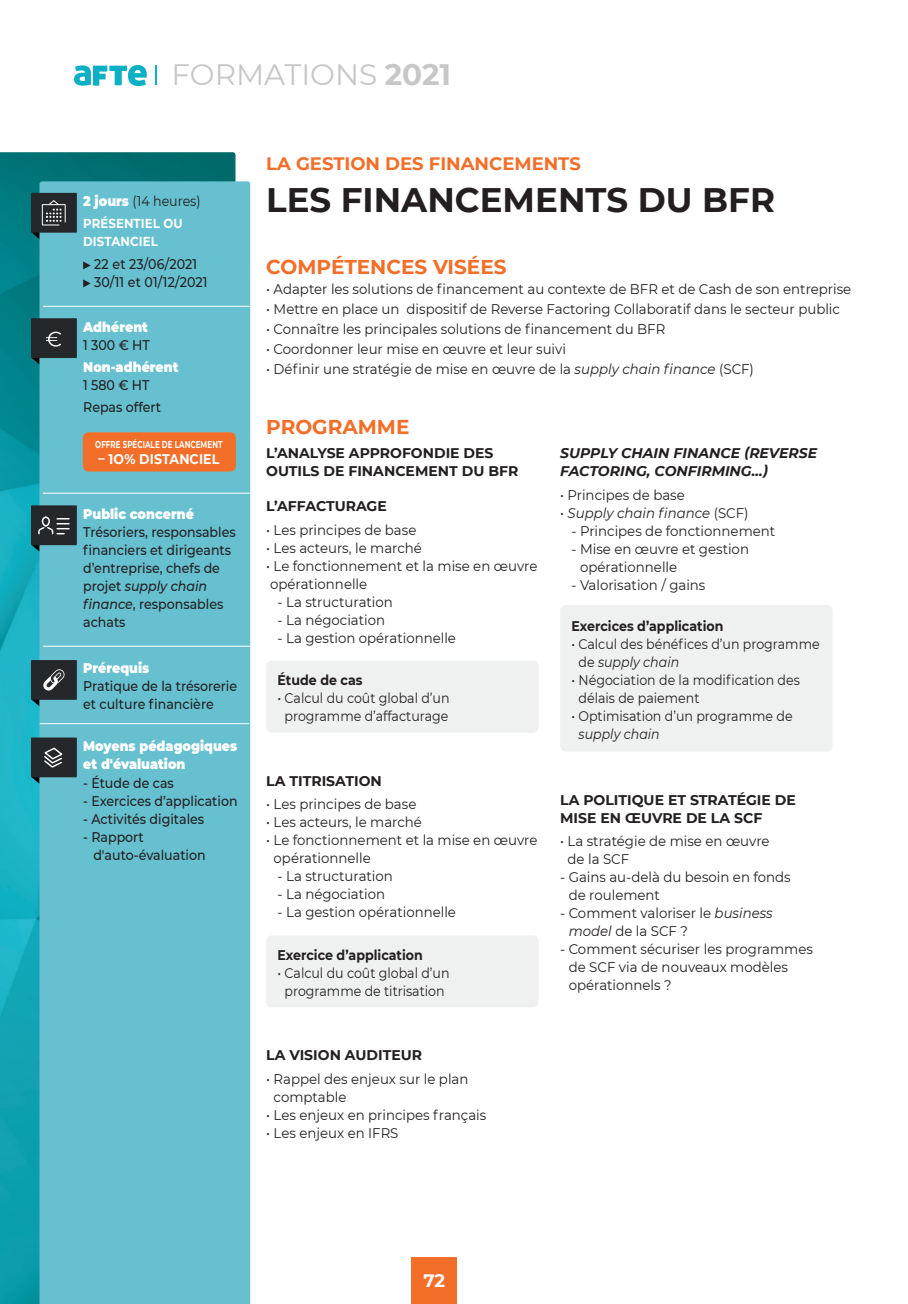
<style>
.page{position:relative;width:908px;height:1304px;background:#fff}
.page>*{position:absolute;margin:0;border:0;box-sizing:border-box;transform-origin:0 0}
.t1{font:700 34px "Montserrat";color:#231f20}
.t2{font:29.4px "Montserrat";color:#c6c7c6}
.t3{font:700 20px "Montserrat";color:#f36e28}
.t4{font:700 18px "Montserrat";color:#f36e28}
.t5{font:700 18px "Montserrat";color:#fff}
.t6{font:14px/18px "Montserrat";color:#231f20;scale:.95 1}
.t7{font:500 14px/18px "Montserrat";color:#231f20;scale:.9 1}
.t8{font:14px/18px "Montserrat";color:#231f20;text-align:center;scale:.9 1}
.t9{font:700 14px/18px "Montserrat";color:#231f20}
.t10{font:900 14px/18px "Montserrat";color:#fff;scale:.9 1}
.t11{font:700 14px "Montserrat";color:#231f20;scale:.9 1}
.t12{font:italic 700 14px/18px "Montserrat";color:#231f20}
.t13{font:italic 14px "Montserrat";color:#231f20;scale:.95 1}
.t14{font:700 14px "Montserrat";letter-spacing:.01em;color:#fff;scale:.9 1}
.t15{font:italic 14px "Montserrat";color:#231f20;scale:.9 1}
.t16{font:700 13px/18px "Montserrat";letter-spacing:.01em;color:#fff;scale:.9 1}
.t17{font:700 10px "Montserrat";letter-spacing:.01em;color:#fff;scale:.71 1}
.s1{font-weight:700}
.s2{font-weight:900;color:#fff}
.s3{font-style:italic}
.s4{font-style:normal}
</style>
<div class="page">
<img style="left:0;top:152px;width:235px;height:1152px">
<div style="left:39px;top:181px;width:211px;height:1123px;background:#66c0cf"></div>
<svg style="left:83px;top:261px;width:8px;height:8px"></svg>
<svg style="left:83px;top:279px;width:8px;height:8px"></svg>
<div style="left:31px;top:193px;width:46px;height:40px;background:#25282b"></div>
<svg style="left:31px;top:200px;width:35px;height:39px"></svg>
<svg style="left:31px;top:358px;width:8px;height:6px"></svg>
<div style="left:31px;top:318px;width:46px;height:40px;background:#25282b"></div>
<svg style="left:46px;top:332px;width:15px;height:15px"></svg>
<hr style="left:43px;top:306px;width:209px;height:1px;background:#fff">
<svg style="left:31px;top:700px;width:8px;height:6px"></svg>
<div style="left:31px;top:660px;width:46px;height:40px;background:#25282b"></div>
<svg style="left:43px;top:669px;width:22px;height:22px"></svg>
<svg style="left:31px;top:777px;width:8px;height:7px"></svg>
<div style="left:31px;top:737px;width:46px;height:40px;background:#25282b"></div>
<svg style="left:44px;top:747px;width:19px;height:21px"></svg>
<svg style="left:31px;top:545px;width:8px;height:7px"></svg>
<div style="left:31px;top:505px;width:46px;height:40px;background:#25282b"></div>
<div style="left:41px;top:516px;width:9px;height:11px;border:1px solid #fff;border-radius:4px"></div>
<svg style="left:38px;top:518px;width:31px;height:17px"></svg>
<hr style="left:43px;top:493px;width:209px;height:1px;background:#fff">
<hr style="left:43px;top:646px;width:209px;height:1px;background:#fff">
<hr style="left:40px;top:723px;width:209px;height:1px;background:#fff">
<div style="left:266px;top:661px;width:272px;height:72px;background:#eff0f0;border-radius:6px"></div>
<div style="left:266px;top:935px;width:272px;height:72px;background:#eff0f0;border-radius:6px"></div>
<div style="left:560px;top:605px;width:272px;height:147px;background:#eff0f0;border-radius:6px"></div>
<svg style="left:156px;top:65px;width:1px;height:20px"></svg>
<svg style="left:74px;top:65px;width:73px;height:21px"></svg>
<div style="left:411px;top:1258px;width:45px;height:46px;background:#f36e28"></div>
<div style="left:83px;top:432px;width:153px;height:40px;background:#f36e28;border-radius:6px"></div>
<h2 class="t2" style="left:171px;top:55px;width:281px">FORMATIONS <span class="s1">2021</span></h2>
<p class="t8" style="left:83px;top:192px;width:132px"><span class="s2">2 jours</span> (14 heures)</p>
<p class="t16" style="left:83px;top:213px;width:112px">PRÉSENTIEL OU<br>DISTANCIEL</p>
<p class="t7" style="left:94px;top:255px;width:127px">22 et 23/06/2021<br>30/11 et 01/12/2021</p>
<p class="t10" style="left:83px;top:317px;width:73px">Adhérent</p>
<p class="t7" style="left:83px;top:335px;width:76px">1 300 € HT</p>
<p class="t10" style="left:83px;top:357px;width:107px">Non-adhérent</p>
<p class="t7" style="left:83px;top:373px;width:88px;line-height:22px">1 580 € HT<br>Repas offert</p>
<p class="t17" style="left:95px;top:437px;width:181px">OFFRE SPÉCIALE DE LANCEMENT</p>
<p class="t14" style="left:98px;top:449px;width:136px">– 1O% DISTANCIEL</p>
<p class="t10" style="left:83px;top:504px;width:125px">Public concerné</p>
<p class="t7" style="left:83px;top:522px;width:171px">Trésoriers, responsables financiers et dirigeants d’entreprise, chefs de projet <span class="s3">supply chain finance</span>, responsables achats</p>
<p class="t10" style="left:83px;top:658px;width:75px">Prérequis</p>
<p class="t7" style="left:83px;top:677px;width:172px">Pratique de la trésorerie et culture financière</p>
<p class="t10" style="left:83px;top:737px;width:173px">Moyens pédagogiques et d'évaluation</p>
<p class="t7" style="left:83px;top:773px;width:102px">- Étude de cas</p>
<p class="t7" style="left:83px;top:791px;width:173px">- Exercices d’application</p>
<p class="t7" style="left:83px;top:809px;width:136px">- Activités digitales</p>
<p class="t7" style="left:93px;top:827px;width:126px;text-indent:-10px">- Rapport d'auto-évaluation</p>
<p class="t4" style="left:266px;top:151px;width:316px">LA GESTION DES FINANCEMENTS</p>
<h1 class="t1" style="left:266px;top:175px;width:510px">LES FINANCEMENTS DU BFR</h1>
<h3 class="t3" style="left:266px;top:252px;width:242px">COMPÉTENCES VISÉES</h3>
<p class="t6" style="left:266px;top:279px;width:617px">• Adapter les solutions de financement au contexte de BFR et de Cash de son entreprise</p>
<p class="t6" style="left:266px;top:299px;width:605px">• Mettre en place un dispositif de Reverse Factoring Collaboratif dans le secteur public</p>
<p class="t6" style="left:266px;top:319px;width:421px">• Connaître les principales solutions de financement du BFR</p>
<p class="t6" style="left:266px;top:339px;width:317px">• Coordonner leur mise en œuvre et leur suivi</p>
<p class="t6" style="left:266px;top:359px;width:514px">• Définir une stratégie de mise en œuvre de la <span class="s3">supply chain finance</span> (SCF)</p>
<h3 class="t3" style="left:266px;top:413px;width:145px">PROGRAMME</h3>
<p class="t9" style="left:266px;top:443px;width:253px">L’ANALYSE APPROFONDIE DES<br>OUTILS DE FINANCEMENT DU BFR</p>
<p class="t9" style="left:266px;top:496px;width:122px">L’AFFACTURAGE</p>
<p class="t6" style="left:266px;top:520px;width:159px">• Les principes de base</p>
<p class="t6" style="left:266px;top:538px;width:165px">• Les acteurs, le marché</p>
<p class="t6" style="left:266px;top:556px;width:287px">• Le fonctionnement et la mise en œuvre opérationnelle</p>
<p class="t6" style="left:277px;top:592px;width:123px">- La structuration</p>
<p class="t6" style="left:277px;top:610px;width:115px">- La négociation</p>
<p class="t6" style="left:277px;top:628px;width:189px">- La gestion opérationnelle</p>
<p class="t11" style="left:277px;top:670px;width:96px">Étude de cas</p>
<p class="t8" style="left:277px;top:689px;width:193px">• Calcul du coût global d’un programme d’affacturage</p>
<p class="t9" style="left:266px;top:771px;width:117px">LA TITRISATION</p>
<p class="t6" style="left:266px;top:795px;width:159px">• Les principes de base</p>
<p class="t6" style="left:266px;top:813px;width:165px">• Les acteurs, le marché</p>
<p class="t6" style="left:273px;top:831px;width:279px;text-indent:-7px">• Le fonctionnement et la mise en œuvre opérationnelle</p>
<p class="t6" style="left:277px;top:867px;width:123px">- La structuration</p>
<p class="t6" style="left:277px;top:885px;width:115px">- La négociation</p>
<p class="t6" style="left:277px;top:903px;width:189px">- La gestion opérationnelle</p>
<p class="t11" style="left:277px;top:945px;width:163px">Exercice d’application</p>
<p class="t8" style="left:277px;top:964px;width:193px">• Calcul du coût global d’un programme de titrisation</p>
<p class="t9" style="left:266px;top:1046px;width:157px">LA VISION AUDITEUR</p>
<p class="t6" style="left:273px;top:1070px;width:206px;text-indent:-7px">• Rappel des enjeux sur le plan comptable</p>
<p class="t6" style="left:266px;top:1106px;width:233px">• Les enjeux en principes français</p>
<p class="t6" style="left:266px;top:1124px;width:141px">• Les enjeux en IFRS</p>
<p class="t12" style="left:560px;top:443px;width:258px">SUPPLY CHAIN FINANCE (REVERSE<br>FACTORING, CONFIRMING...)</p>
<p class="t6" style="left:560px;top:485px;width:133px">• Principes de base</p>
<p class="t13" style="left:560px;top:503px;width:200px"><span class="s4">•</span> Supply chain finance <span class="s4">(SCF)</span></p>
<p class="t6" style="left:571px;top:521px;width:216px">- Principes de fonctionnement</p>
<p class="t6" style="left:579px;top:539px;width:179px;text-indent:-9px">- Mise en œuvre et gestion opérationnelle</p>
<p class="t6" style="left:571px;top:575px;width:142px">- Valorisation / gains</p>
<p class="t11" style="left:571px;top:616px;width:170px">Exercices d’application</p>
<p class="t8" style="left:578px;top:635px;width:269px;text-align:left;text-indent:-7px">• Calcul des bénéfices d’un programme de <span class="s3">supply chain</span></p>
<p class="t8" style="left:578px;top:671px;width:247px;text-align:left;text-indent:-7px">• Négociation de la modification des délais de paiement</p>
<p class="t8" style="left:571px;top:707px;width:247px">• Optimisation d’un programme de</p>
<p class="t15" style="left:578px;top:724px;width:92px">supply chain</p>
<p class="t9" style="left:560px;top:790px;width:237px">LA POLITIQUE ET STRATÉGIE DE<br>MISE EN ŒUVRE DE LA SCF</p>
<p class="t6" style="left:567px;top:832px;width:214px;text-indent:-7px">• La stratégie de mise en œuvre de la SCF</p>
<p class="t6" style="left:568px;top:868px;width:235px;text-indent:-9px">- Gains au-delà du besoin en fonds de roulement</p>
<p class="t6" style="left:568px;top:904px;width:216px;text-indent:-9px">- Comment valoriser le <span class="s3">business model</span> de la SCF ?</p>
<p class="t6" style="left:568px;top:940px;width:258px;text-indent:-9px">- Comment sécuriser les programmes de SCF via de nouveaux modèles opérationnels ?</p>
<p class="t5" style="left:423px;top:1267px;width:23px">72</p>
</div>
